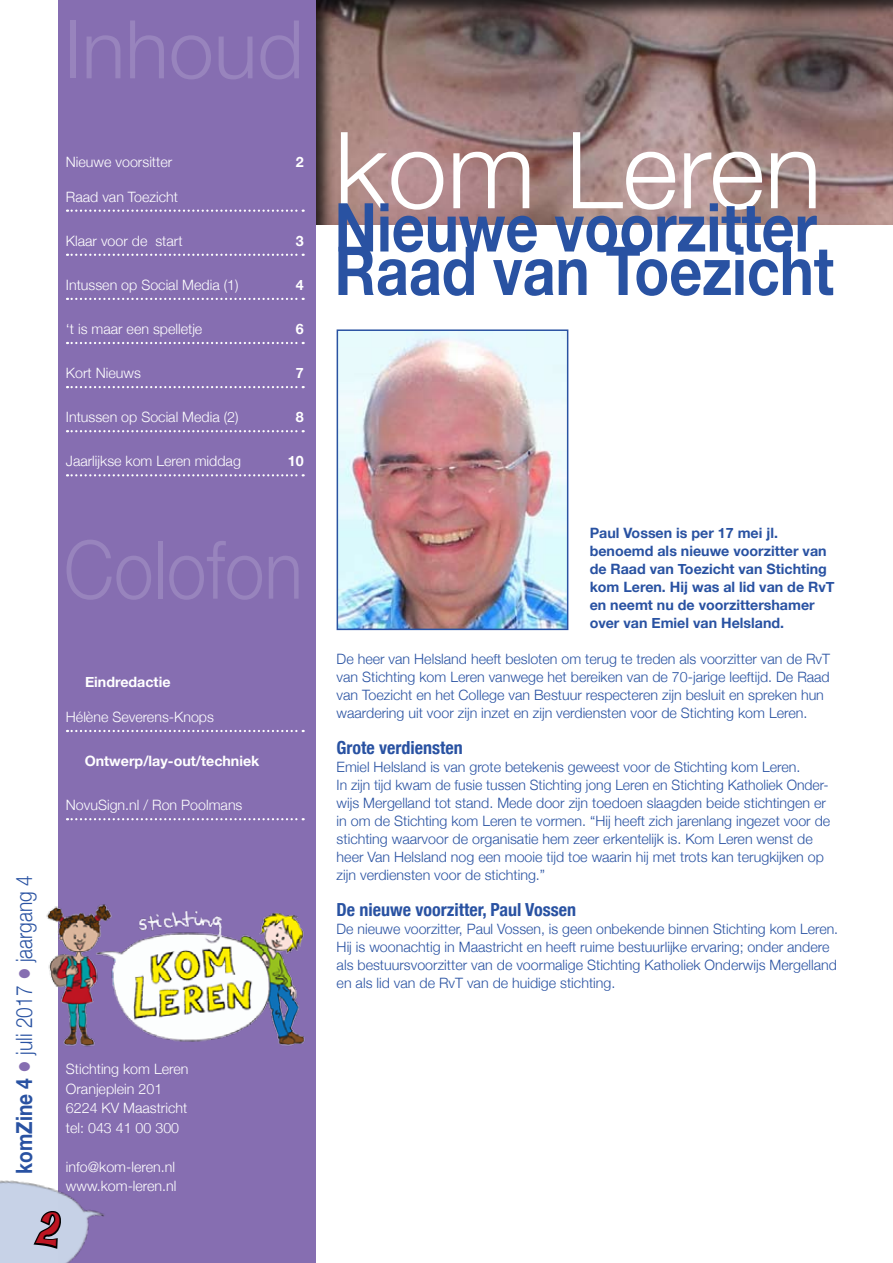
<style>
.page{position:relative;width:893px;height:1263px;background:#fff}
.page>*{position:absolute;margin:0;border:0;box-sizing:border-box;transform-origin:0 0}
.t1{font:300 106.5px "Helvetica Neue";color:#fff}
.t2{font:300 81px "Helvetica Neue";color:#9884bd;scale:.88 1}
.t3{font:300 81px "Helvetica Neue";color:#9884bd}
.t4{font:700 67.5px "Helvetica Neue";color:#2952a2;scale:.85 1}
.t5{font:300 22.5px "Helvetica Neue";color:#2952a2;scale:.85 1}
.t6{font:700 condensed 18px "Helvetica Neue";color:#2952a2}
.t7{font:300 14.25px/18px "Helvetica Neue";color:#2952a2}
.t8{font:300 14.25px/19.5px "Helvetica Neue";color:#fff}
.t9{font:700 14.25px/18px "Helvetica Neue";color:#2952a2}
.t10{font:700 14.25px "Helvetica Neue";color:#fff}
.s1{font-weight:700}
.s2{font-weight:400;font-size:30px;color:#866eb1}
</style>
<div class="page">
<div style="left:315px;top:0;width:578px;height:226px;background:#000;opacity:.75"></div>
<div style="left:58px;top:0;width:258px;height:1263px;background:#866eb1"></div>
<svg style="left:67px;top:210px;width:237px;height:2px"></svg>
<svg style="left:67px;top:254px;width:237px;height:2px"></svg>
<svg style="left:67px;top:298px;width:237px;height:2px"></svg>
<svg style="left:67px;top:342px;width:237px;height:2px"></svg>
<svg style="left:67px;top:386px;width:237px;height:2px"></svg>
<svg style="left:67px;top:430px;width:237px;height:2px"></svg>
<svg style="left:67px;top:474px;width:237px;height:2px"></svg>
<svg style="left:67px;top:730px;width:237px;height:2px"></svg>
<svg style="left:67px;top:818px;width:237px;height:2px"></svg>
<img style="left:46px;top:904px;width:259px;height:143px">
<img style="left:0;top:1180px;width:105px;height:83px">
<img style="left:340px;top:332px;width:225px;height:295px">
<div style="left:337px;top:329px;width:231px;height:301px;border:2px solid #2952a2"></div>
<svg style="left:31px;top:1208px;width:32px;height:43px"></svg>
<h2 class="t3" style="left:64px;top:0;width:242px">Inhoud</h2>
<p class="t8" style="left:66px;top:151px;width:108px">Nieuwe voorsitter</p>
<p class="t10" style="left:296px;top:153px;width:9px">2</p>
<p class="t8" style="left:66px;top:187px;width:114px">Raad van Toezicht</p>
<p class="t8" style="left:66px;top:231px;width:118px">Klaar voor de start</p>
<p class="t10" style="left:296px;top:232px;width:9px">3</p>
<p class="t8" style="left:66px;top:275px;width:174px">Intussen op Social Media (1)</p>
<p class="t10" style="left:296px;top:276px;width:9px">4</p>
<p class="t8" style="left:66px;top:319px;width:138px">‘t is maar een spelletje</p>
<p class="t10" style="left:296px;top:320px;width:9px">6</p>
<p class="t8" style="left:66px;top:363px;width:76px">Kort Nieuws</p>
<p class="t10" style="left:296px;top:364px;width:9px">7</p>
<p class="t8" style="left:66px;top:407px;width:174px">Intussen op Social Media (2)</p>
<p class="t10" style="left:296px;top:408px;width:9px">8</p>
<p class="t8" style="left:66px;top:451px;width:177px">Jaarlijkse kom Leren middag</p>
<p class="t10" style="left:288px;top:452px;width:17px">10</p>
<h2 class="t2" style="left:64px;top:520px;width:273px">Colofon</h2>
<h3 class="t5" style="left:11px;top:1173px;width:352px;rotate:-90deg"><span class="s1">komZine 4</span> <span class="s2">•</span> juli 2017 <span class="s2">•</span> jaargang 4</h3>
<p class="t10" style="left:85px;top:673px;width:87px">Eindredactie</p>
<p class="t8" style="left:66px;top:707px;width:150px">Hélène Severens-Knops</p>
<p class="t10" style="left:85px;top:752px;width:176px">Ontwerp/lay-out/techniek</p>
<p class="t8" style="left:66px;top:795px;width:178px">NovuSign.nl / Ron Poolmans</p>
<p class="t8" style="left:66px;top:1059px;width:124px">Stichting kom Leren<br>Oranjeplein 201<br>6224 KV Maastricht tel: 043 41 00 300</p>
<p class="t8" style="left:66px;top:1156px;width:112px">info@kom-leren.nl www.kom-leren.nl</p>
<h1 class="t1" style="left:334px;top:105px;width:489px">kom Leren</h1>
<h3 class="t4" style="left:334px;top:186px;width:569px">Nieuwe voorzitter</h3>
<h3 class="t4" style="left:334px;top:229px;width:589px">Raad van Toezicht</h3>
<p class="t9" style="left:590px;top:524px;width:246px">Paul Vossen is per 17 mei jl. benoemd als nieuwe voorzitter van de Raad van Toezicht van Stichting kom Leren. Hij was al lid van de RvT en neemt nu de voorzittershamer over van Emiel van Helsland.</p>
<p class="t7" style="left:337px;top:650px;width:495px">De heer van Helsland heeft besloten om terug te treden als voorzitter van de RvT van Stichting kom Leren vanwege het bereiken van de 70-jarige leeftijd. De Raad van Toezicht en het College van Bestuur respecteren zijn besluit en spreken hun waardering uit voor zijn inzet en zijn verdiensten voor de Stichting kom Leren.</p>
<p class="t6" style="left:337px;top:737px;width:128px">Grote verdiensten</p>
<p class="t7" style="left:337px;top:758px;width:495px">Emiel Helsland is van grote betekenis geweest voor de Stichting kom Leren.<br>In zijn tijd kwam de fusie tussen Stichting jong Leren en Stichting Katholiek Onder&shy;wijs Mergelland tot stand. Mede door zijn toedoen slaagden beide stichtingen er in om de Stichting kom Leren te vormen. “Hij heeft zich jarenlang ingezet voor de stichting waarvoor de organisatie hem zeer erkentelijk is. Kom Leren wenst de heer Van Helsland nog een mooie tijd toe waarin hij met trots kan terugkijken op zijn verdiensten voor de stichting.”</p>
<p class="t6" style="left:337px;top:899px;width:241px">De nieuwe voorzitter, Paul Vossen</p>
<p class="t7" style="left:337px;top:920px;width:503px">De nieuwe voorzitter, Paul Vossen, is geen onbekende binnen Stichting kom Leren.<br>Hij is woonachtig in Maastricht en heeft ruime bestuurlijke ervaring; onder andere als bestuursvoorzitter van de voormalige Stichting Katholiek Onderwijs Mergelland en als lid van de RvT van de huidige stichting.</p>
</div>
